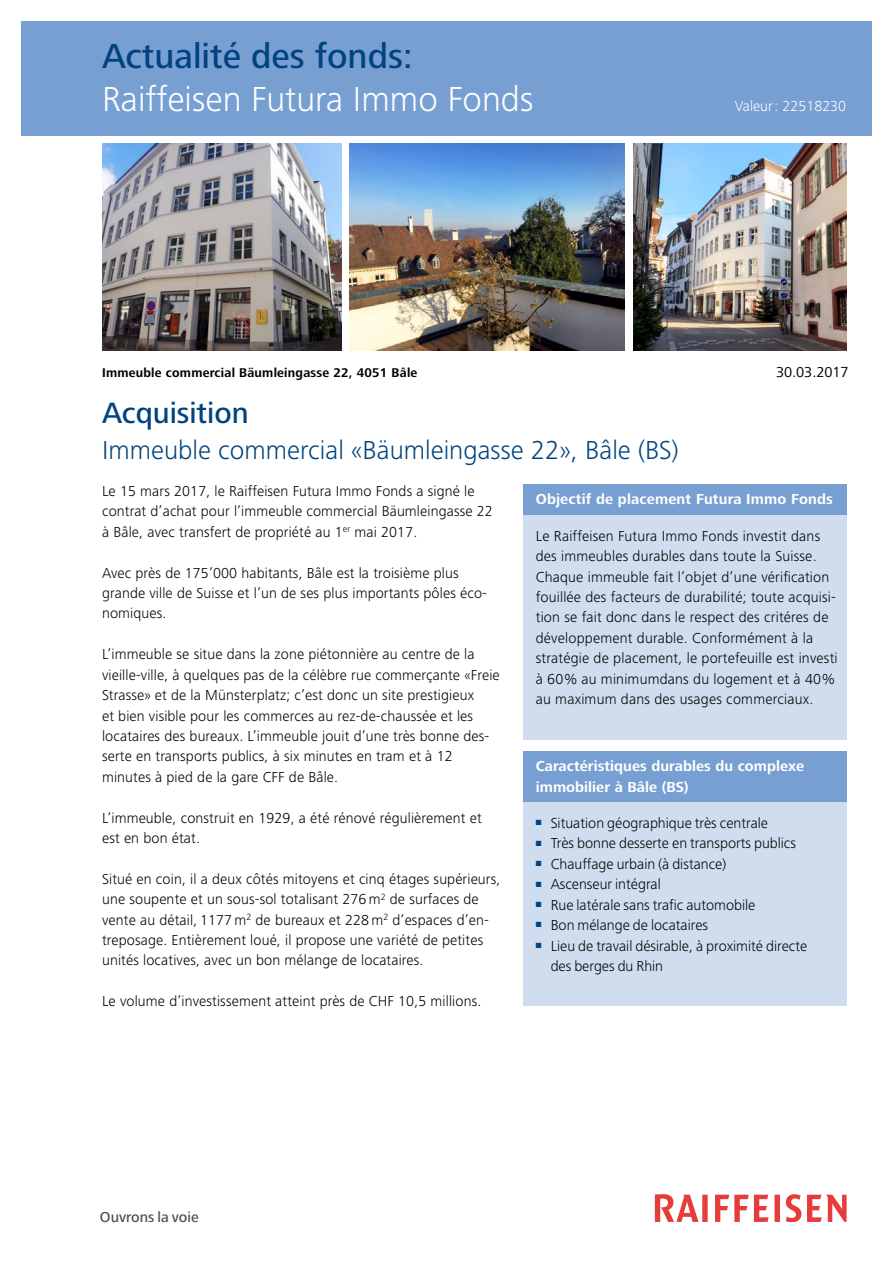
<style>
.page{position:relative;width:893px;height:1263px;background:#fff}
.page>*{position:absolute;margin:0;border:0;box-sizing:border-box;transform-origin:0 0}
.t1{font:300 36px "Frutiger Next LT";color:#fff}
.t2{font:500 36px "Frutiger Next LT";color:#004380}
.t3{font:500 30.3px "Frutiger Next LT";color:#004380}
.t4{font:300 27px "Frutiger Next LT";color:#004380}
.t5{font:300 15px/20.4px "Frutiger Next LT";letter-spacing:.01em;color:#000}
.t6{font:700 15px/20.4px "Frutiger Next LT";letter-spacing:.005em;color:#fff}
.t7{font:300 15px "Frutiger Next LT";color:#fff}
.t8{font:500 15px "Frutiger Next LT";color:#4f4e52}
.t9{font:15px "Frutiger Next Com";letter-spacing:-.005em;color:#000}
.t10{font:700 13.2px "Frutiger Next LT";letter-spacing:.02em;color:#000}
.t11{font:7.5px "Zapf Dingbats ITC";color:#004380}
</style>
<div class="page">
<svg style="left:655px;top:1194px;width:192px;height:28px"></svg>
<div style="left:21px;top:21px;width:851px;height:114px;background:#789fd2"></div>
<img style="left:350px;top:144px;width:275px;height:206px">
<img style="left:102px;top:144px;width:239px;height:206px">
<img style="left:633px;top:144px;width:213px;height:206px">
<div style="left:523px;top:484px;width:323px;height:31px;background:#789fd2"></div>
<div style="left:523px;top:515px;width:323px;height:224px;background:#d0ddef"></div>
<div style="left:523px;top:751px;width:323px;height:51px;background:#789fd2"></div>
<div style="left:523px;top:802px;width:323px;height:204px;background:#d0ddef"></div>
<h1 class="t2" style="left:102px;top:36px;width:312px">Actualité des fonds:</h1>
<h1 class="t1" style="left:102px;top:79px;width:433px">Raiffeisen Futura Immo Fonds</h1>
<p class="t10" style="left:102px;top:365px;width:317px">Immeuble commercial Bäumleingasse 22, 4051 Bâle</p>
<p class="t7" style="left:735px;top:98px;width:113px">Valeur: 22518230</p>
<p class="t9" style="left:776px;top:363px;width:74px">30.03.2017</p>
<h2 class="t3" style="left:102px;top:396px;width:148px">Acquisition</h2>
<h3 class="t4" style="left:102px;top:435px;width:578px">Immeuble commercial «Bäumleingasse 22», Bâle (BS)</h3>
<p class="t6" style="left:536px;top:489px;width:299px">Objectif de placement Futura Immo Fonds</p>
<p class="t5" style="left:536px;top:526px;width:303px">Le Raiffeisen Futura Immo Fonds investit dans des immeubles durables dans toute la Suisse.<br>Chaque immeuble fait l’objet d’une vérification fouillée des facteurs de durabilité; toute acquisi&shy;tion se fait donc dans le respect des critéres de développement durable. Conformément à la stratégie de placement, le portefeuille est investi à 60% au minimumdans du logement et à 40% au maximum dans des usages commerciaux.</p>
<p class="t5" style="left:102px;top:481px;width:392px">Le 15 mars 2017, le Raiffeisen Futura Immo Fonds a signé le contrat d’achat pour l’immeuble commercial Bäumleingasse 22 à Bâle, avec transfert de propriété au 1<sup>er</sup> mai 2017.</p>
<p class="t5" style="left:102px;top:562px;width:386px">Avec près de 175’000 habitants, Bâle est la troisième plus grande ville de Suisse et l’un de ses plus importants pôles éco&shy;nomiques.</p>
<p class="t5" style="left:102px;top:644px;width:399px">L’immeuble se situe dans la zone piétonnière au centre de la vieille-ville, à quelques pas de la célèbre rue commerçante «Freie Strasse» et de la Münsterplatz; c’est donc un site prestigieux<br>et bien visible pour les commerces au rez-de-chaussée et les locataires des bureaux. L’immeuble jouit d’une très bonne des&shy;serte en transports publics, à six minutes en tram et à 12 minutes à pied de la gare CFF de Bâle.</p>
<p class="t5" style="left:102px;top:807px;width:381px">L’immeuble, construit en 1929, a été rénové régulièrement et est en bon état.</p>
<p class="t5" style="left:102px;top:869px;width:400px">Situé en coin, il a deux côtés mitoyens et cinq étages supérieurs, une soupente et un sous-sol totalisant 276m<sup>2</sup> de surfaces de vente au détail, 1177m<sup>2</sup> de bureaux et 228m<sup>2</sup> d’espaces d’en&shy;treposage. Entièrement loué, il propose une variété de petites unités locatives, avec un bon mélange de locataires.</p>
<p class="t5" style="left:102px;top:991px;width:381px">Le volume d’investissement atteint près de CHF 10,5 millions.</p>
<p class="t6" style="left:536px;top:756px;width:270px">Caractéristiques durables du complexe immobilier à Bâle (BS)</p>
<p class="t5" style="left:536px;top:813px;width:234px"><sup>■</sup> Situation géographique très centrale</p>
<p class="t11" style="left:542px;top:840px;width:4px">■</p>
<p class="t5" style="left:536px;top:833px;width:262px"><sup>■</sup> Très bonne desserte en transports publics</p>
<p class="t5" style="left:536px;top:854px;width:192px"><sup>■</sup> Chauffage urbain (à distance)</p>
<p class="t11" style="left:542px;top:880px;width:4px">■</p>
<p class="t5" style="left:536px;top:874px;width:126px"><sup>■</sup> Ascenseur intégral</p>
<p class="t11" style="left:542px;top:901px;width:4px">■</p>
<p class="t5" style="left:536px;top:894px;width:221px"><sup>■</sup> Rue latérale sans trafic automobile</p>
<p class="t5" style="left:536px;top:915px;width:174px"><sup>■</sup> Bon mélange de locataires</p>
<p class="t11" style="left:542px;top:942px;width:4px">■</p>
<p class="t5" style="left:551px;top:935px;width:258px;text-indent:-15px"><sup>■</sup> Lieu de travail désirable, à proximité directe des berges du Rhin</p>
<p class="t8" style="left:100px;top:1208px;width:100px">Ouvrons la voie</p>
</div>
